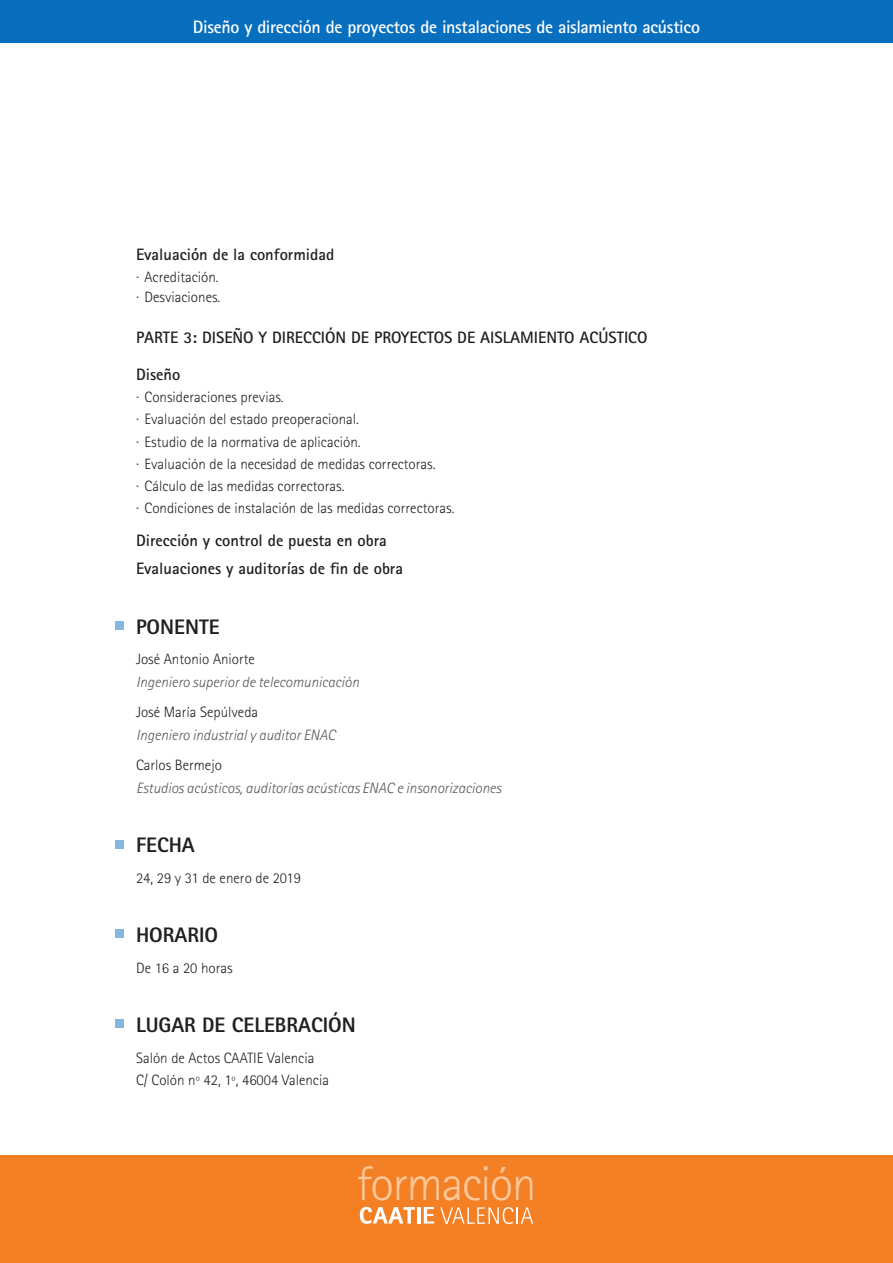
<style>
.page{position:relative;width:893px;height:1263px;background:#fff}
.page>*{position:absolute;margin:0;border:0;box-sizing:border-box;transform-origin:0 0}
.t1{font:300 48.75px "Rotis Sans Serif";letter-spacing:-.025em;color:#fcc89c}
.titulo_4{font:800 21px "Rotis Sans Serif";color:#231f20}
.cabecera_nombre_curs{font:700 18px "Rotis Sans Serif";letter-spacing:-.02em;color:#fff}
.texto{font:700 16.5px "Rotis Sans Serif";color:#231f20}
.texto-2{font:300 15px "Rotis Sans Serif";color:#231f20}
.cargo_ponente{font:italic 300 15px "Rotis Sans Serif";color:#57585a}
.nombre_ponente{font:300 15px "Rotis Sans Serif";color:#231f20}
</style>
<div class="page">
<div style="left:0;top:1156px;width:893px;height:107px;background:#f48026"></div>
<svg style="left:360px;top:1207px;width:55px;height:17px"></svg>
<hr style="left:417px;top:1207px;width:3px;height:16px;background:#fff">
<svg style="left:424px;top:1207px;width:10px;height:16px"></svg>
<svg style="left:440px;top:1207px;width:93px;height:17px"></svg>
<div style="left:115px;top:621px;width:8px;height:8px;background:#84b7df"></div>
<div style="left:115px;top:840px;width:8px;height:8px;background:#84b7df"></div>
<div style="left:115px;top:929px;width:8px;height:9px;background:#84b7df"></div>
<div style="left:115px;top:1019px;width:8px;height:9px;background:#84b7df"></div>
<div style="left:0;top:0;width:893px;height:42px;background:#086ebe"></div>
<p class="cabecera_nombre_curs" style="left:193px;top:16px;width:509px">Diseño y dirección de proyectos de instalaciones de aislamiento acústico</p>
<p class="texto" style="left:136px;top:244px;width:200px">Evaluación de la conformidad</p>
<p class="texto-2" style="left:136px;top:268px;width:84px">· Acreditación.</p>
<p class="texto-2" style="left:136px;top:288px;width:86px">· Desviaciones.</p>
<p class="texto" style="left:136px;top:327px;width:513px">PARTE 3: DISEÑO Y DIRECCIÓN DE PROYECTOS DE AISLAMIENTO ACÚSTICO</p>
<p class="texto" style="left:136px;top:364px;width:46px">Diseño</p>
<p class="texto-2" style="left:136px;top:388px;width:149px">· Consideraciones previas.</p>
<p class="texto-2" style="left:136px;top:411px;width:224px">· Evaluación del estado preoperacional.</p>
<p class="texto-2" style="left:136px;top:433px;width:226px">· Estudio de la normativa de aplicación.</p>
<p class="texto-2" style="left:136px;top:455px;width:301px">· Evaluación de la necesidad de medidas correctoras.</p>
<p class="texto-2" style="left:136px;top:478px;width:210px">· Cálculo de las medidas correctoras.</p>
<p class="texto-2" style="left:136px;top:500px;width:320px">· Condiciones de instalación de las medidas correctoras.</p>
<p class="texto" style="left:136px;top:530px;width:252px">Dirección y control de puesta en obra</p>
<p class="texto" style="left:136px;top:558px;width:268px">Evaluaciones y auditorías de fin de obra</p>
<p class="titulo_4" style="left:136px;top:613px;width:85px">PONENTE</p>
<p class="nombre_ponente" style="left:136px;top:651px;width:120px">José Antonio Aniorte</p>
<p class="cargo_ponente" style="left:136px;top:673px;width:225px">Ingeniero superior de telecomunicación</p>
<p class="nombre_ponente" style="left:136px;top:704px;width:124px">José María Sepúlveda</p>
<p class="cargo_ponente" style="left:136px;top:726px;width:201px">Ingeniero industrial y auditor ENAC</p>
<p class="nombre_ponente" style="left:136px;top:757px;width:87px">Carlos Bermejo</p>
<p class="cargo_ponente" style="left:136px;top:779px;width:367px">Estudios acústicos, auditorías acústicas ENAC e insonorizaciones</p>
<p class="titulo_4" style="left:136px;top:831px;width:60px">FECHA</p>
<p class="texto-2" style="left:136px;top:869px;width:166px">24, 29 y 31 de enero de 2019</p>
<p class="titulo_4" style="left:136px;top:921px;width:84px">HORARIO</p>
<p class="texto-2" style="left:136px;top:959px;width:98px">De 16 a 20 horas</p>
<p class="titulo_4" style="left:136px;top:1011px;width:221px">LUGAR DE CELEBRACIÓN</p>
<p class="texto-2" style="left:136px;top:1049px;width:180px">Salón de Actos CAATIE Valencia</p>
<p class="texto-2" style="left:136px;top:1071px;width:194px">C/ Colón nº 42, 1º, 46004 Valencia</p>
<h1 class="t1" style="left:356px;top:1155px;width:182px">formación</h1>
</div>
